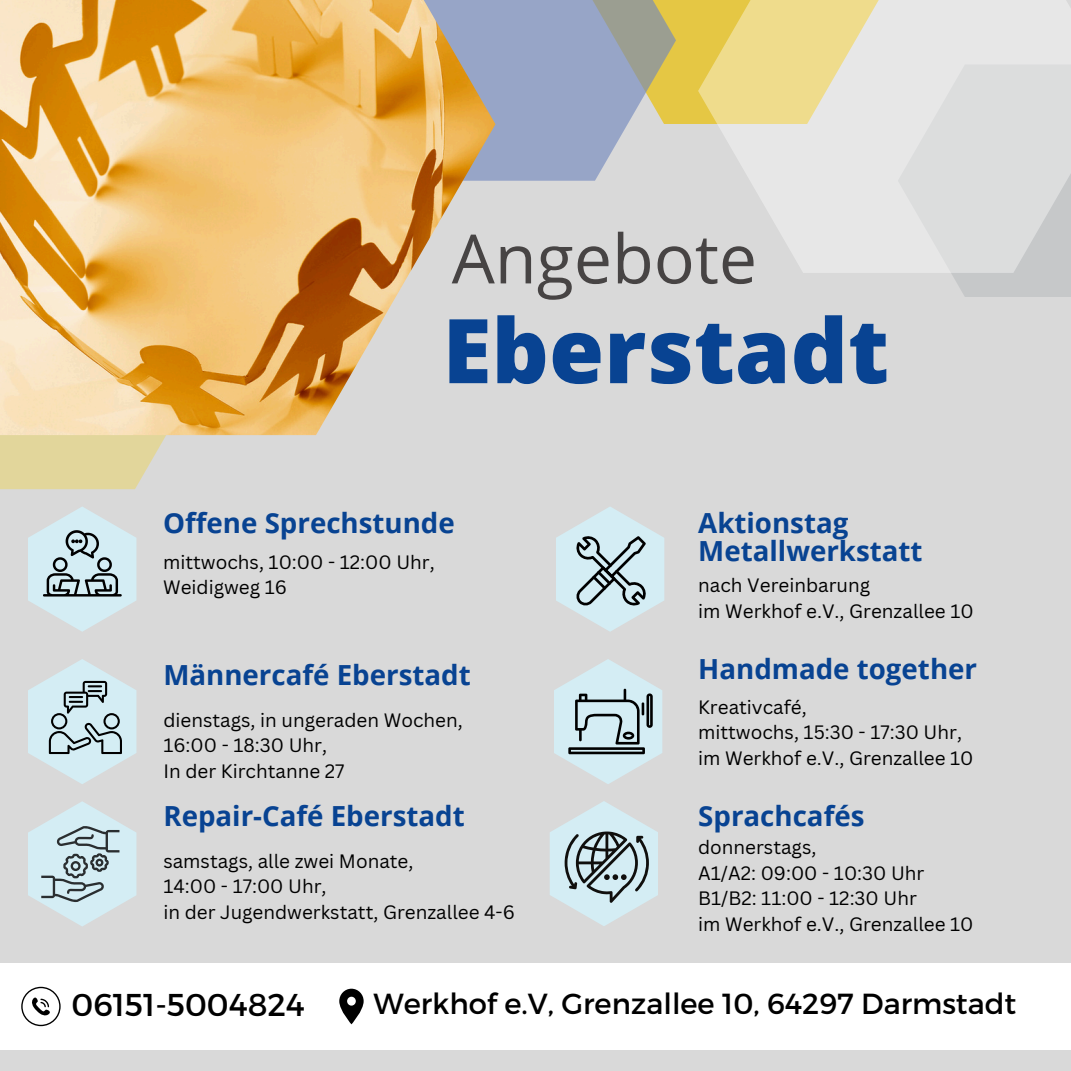
<style>
.page{position:relative;width:1071px;height:1071px;background:#d9d9d9}
.page>*{position:absolute;margin:0;border:0;box-sizing:border-box;transform-origin:0 0}
.t1{font:800 89.25px "Open Sans";color:#084392}
.t2{font:68px "Open Sans";color:#474444}
.t3{font:31.5px "Montserrat";color:#000}
.t4{font:29px "Montserrat";color:#000}
.t5{font:700 27.75px/28.2px "Open Sans";color:#084392}
.t6{font:18.75px "Canva Sans";color:#000}
</style>
<div class="page">
<div style="left:592px;top:0;width:286px;height:124px;background:#e5c744"></div>
<svg style="left:495px;top:0;width:181px;height:181px;fill:#97a5c7"></svg>
<svg style="left:0;top:435px;width:216px;height:54px;fill:#e2d69b"></svg>
<div style="left:897px;top:64px;width:174px;height:233px;background:linear-gradient(to right,#dad9d9,#c0c2c4)"></div>
<img style="left:0;top:0;width:495px;height:435px">
<svg style="left:698px;top:0;width:373px;height:273px"></svg>
<div style="left:0;top:963px;width:1071px;height:87px;background:#fff"></div>
<svg style="left:28px;top:801px;width:108px;height:125px"></svg>
<svg style="left:28px;top:507px;width:108px;height:125px"></svg>
<svg style="left:556px;top:507px;width:108px;height:125px"></svg>
<svg style="left:554px;top:659px;width:108px;height:125px"></svg>
<svg style="left:550px;top:801px;width:108px;height:125px"></svg>
<svg style="left:21px;top:986px;width:40px;height:40px"></svg>
<svg style="left:339px;top:988px;width:25px;height:36px"></svg>
<svg style="left:28px;top:659px;width:108px;height:125px"></svg>
<p class="t2" style="left:452px;top:211px;width:307px">Angebote</p>
<h4 class="t1" style="left:442px;top:288px;width:448px">Eberstadt</h4>
<h2 class="t5" style="left:163px;top:508px;width:293px">Offene Sprechstunde</h2>
<h1 class="t6" style="left:163px;top:549px;width:273px">mittwochs, 10:00 - 12:00 Uhr,</h1>
<p class="t6" style="left:163px;top:574px;width:125px">Weidigweg 16</p>
<h4 class="t5" style="left:163px;top:660px;width:309px">Männercafé Eberstadt</h4>
<p class="t6" style="left:163px;top:706px;width:301px">dienstags, in ungeraden Wochen,</p>
<p class="t6" style="left:163px;top:732px;width:165px">16:00 - 18:30 Uhr,</p>
<p class="t6" style="left:163px;top:757px;width:183px">In der Kirchtanne 27</p>
<p class="t5" style="left:163px;top:801px;width:303px">Repair-Café Eberstadt</p>
<p class="t6" style="left:163px;top:847px;width:252px">samstags, alle zwei Monate,</p>
<h4 class="t6" style="left:163px;top:873px;width:165px">14:00 - 17:00 Uhr,</h4>
<h4 class="t6" style="left:163px;top:898px;width:353px">in der Jugendwerkstatt, Grenzallee 4-6</h4>
<p class="t5" style="left:698px;top:508px;width:226px">Aktionstag<br>Metallwerkstatt</p>
<p class="t6" style="left:698px;top:572px;width:173px">nach Vereinbarung</p>
<p class="t6" style="left:698px;top:598px;width:277px">im Werkhof e.V., Grenzallee 10</p>
<p class="t5" style="left:698px;top:654px;width:280px">Handmade together</p>
<p class="t6" style="left:698px;top:694px;width:110px">Kreativcafé,</p>
<p class="t6" style="left:698px;top:719px;width:265px">mittwochs, 15:30 - 17:30 Uhr,</p>
<p class="t6" style="left:698px;top:745px;width:277px">im Werkhof e.V., Grenzallee 10</p>
<p class="t5" style="left:698px;top:801px;width:168px">Sprachcafés</p>
<h4 class="t6" style="left:698px;top:834px;width:120px">donnerstags,</h4>
<h4 class="t6" style="left:698px;top:859px;width:228px">A1/A2: 09:00 - 10:30 Uhr</h4>
<p class="t6" style="left:698px;top:885px;width:220px">B1/B2: 11:00 - 12:30 Uhr</p>
<p class="t6" style="left:698px;top:910px;width:277px">im Werkhof e.V., Grenzallee 10</p>
<p class="t3" style="left:72px;top:984px;width:235px">06151-5004824</p>
<p class="t4" style="left:374px;top:984px;width:644px">Werkhof e.V, Grenzallee 10, 64297 Darmstadt</p>
</div>
